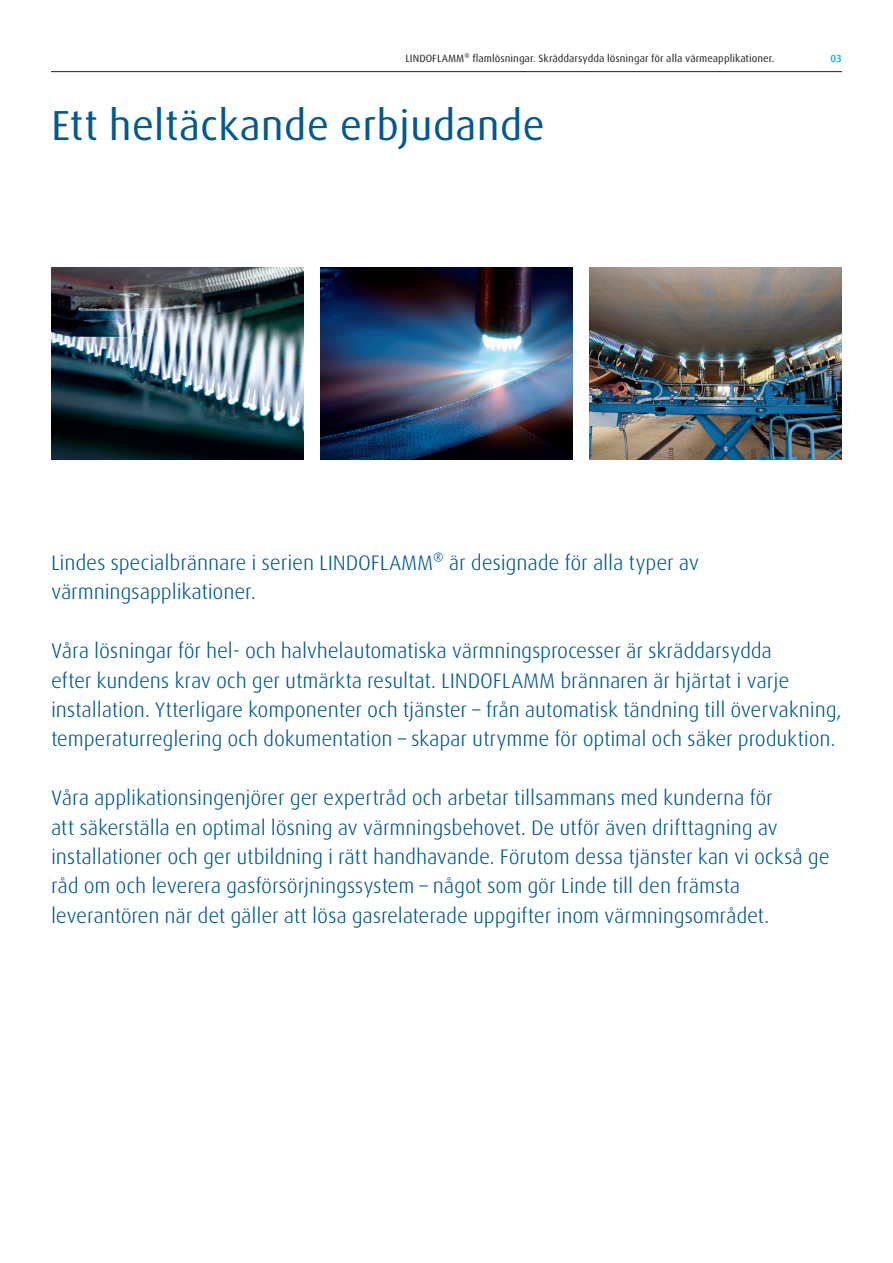
<style>
.page{position:relative;width:893px;height:1263px;background:#fff}
.page>*{position:absolute;margin:0;border:0;box-sizing:border-box;transform-origin:0 0}
._001D_Headline_28_Bl{font:42px "Linde Dax Global";color:#005992}
._203_Leadtext_14_Blu{font:300 21px/29.4px "Linde Dax Global";letter-spacing:-.01em;color:#005992}
.t1{font:10.5px "Linde Dax Global";color:#231f20}
.t2{font:500 10.5px "Linde Dax Global";color:#00aeef}
</style>
<div class="page">
<hr style="left:51px;top:71px;width:791px;height:1px;background:#231f20">
<img style="left:51px;top:268px;width:252px;height:191px">
<img style="left:590px;top:268px;width:252px;height:191px">
<img style="left:320px;top:268px;width:253px;height:191px">
<p class="t1" style="left:405px;top:52px;width:371px">LINDOFLAMM® flamlösningar. Skräddarsydda lösningar för alla värmeapplikationer.</p>
<p class="t2" style="left:830px;top:52px;width:13px">03</p>
<p class="_001D_Headline_28_Bl" style="left:51px;top:101px;width:496px">Ett heltäckande erbjudande</p>
<p class="_203_Leadtext_14_Blu" style="left:51px;top:548px;width:650px">Lindes specialbrännare i serien LINDOFLAMM® är designade för alla typer av</p>
<p class="_203_Leadtext_14_Blu" style="left:51px;top:577px;width:207px">värmningsapplikationer.</p>
<p class="_203_Leadtext_14_Blu" style="left:51px;top:636px;width:723px">Våra lösningar för hel- och halvhelautomatiska värmningsprocesser är skräddarsydda</p>
<p class="_203_Leadtext_14_Blu" style="left:51px;top:665px;width:740px">efter kundens krav och ger utmärkta resultat. LINDOFLAMM brännaren är hjärtat i varje</p>
<p class="_203_Leadtext_14_Blu" style="left:51px;top:695px;width:792px">installation. Ytterligare komponenter och tjänster – från automatisk tändning till övervakning,</p>
<p class="_203_Leadtext_14_Blu" style="left:51px;top:724px;width:786px">temperaturreglering och dokumentation – skapar utrymme för optimal och säker produktion.</p>
<p class="_203_Leadtext_14_Blu" style="left:51px;top:783px;width:723px">Våra applikationsingenjörer ger expertråd och arbetar tillsammans med kunderna för</p>
<p class="_203_Leadtext_14_Blu" style="left:51px;top:812px;width:728px">att säkerställa en optimal lösning av värmningsbehovet. De utför även drifttagning av</p>
<p class="_203_Leadtext_14_Blu" style="left:51px;top:842px;width:780px">installationer och ger utbildning i rätt handhavande. Förutom dessa tjänster kan vi också ge</p>
<p class="_203_Leadtext_14_Blu" style="left:51px;top:871px;width:720px">råd om och leverera gasförsörjningssystem – något som gör Linde till den främsta leverantören när det gäller att lösa gasrelaterade uppgifter inom värmningsområdet.</p>
</div>
